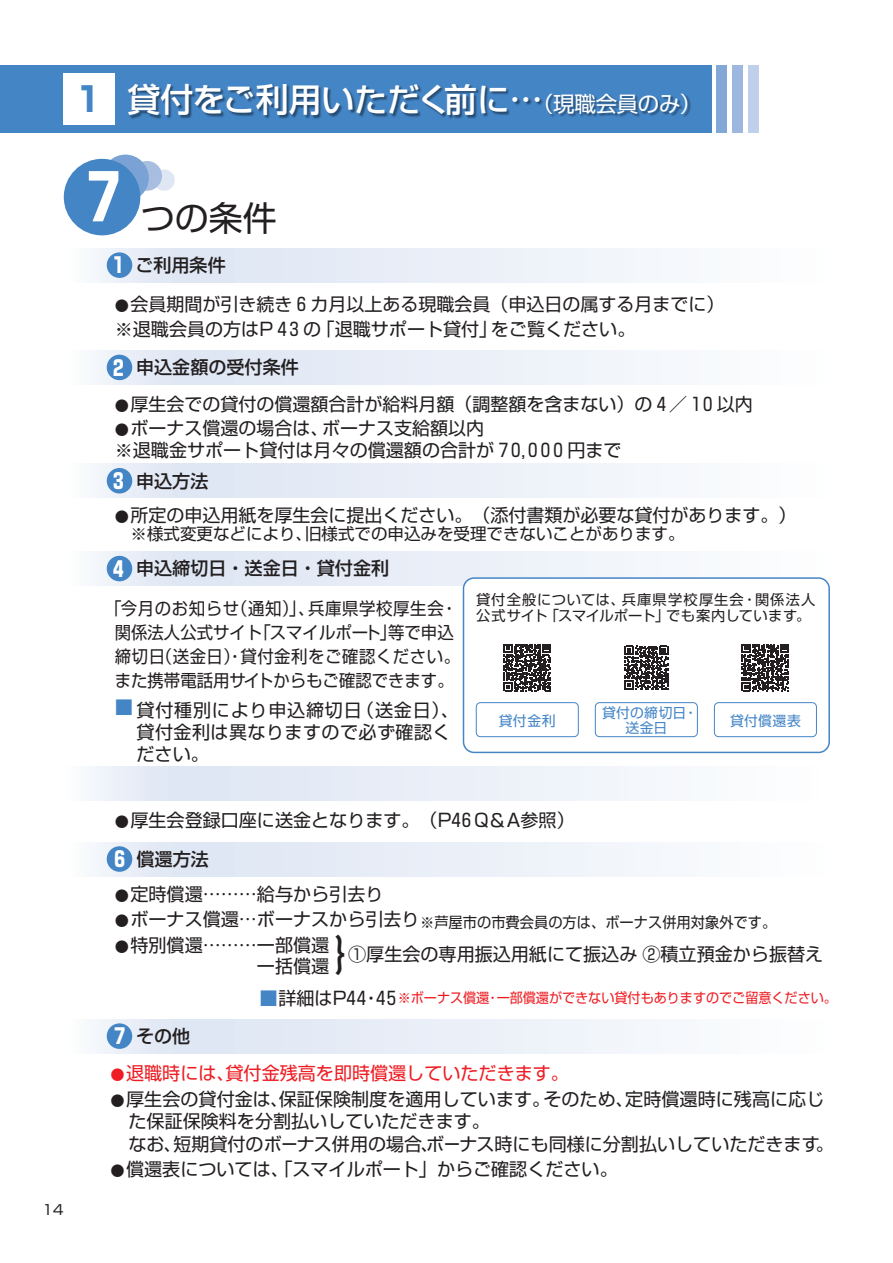
<style>
.page{position:relative;width:893px;height:1263px;background:#fff}
.page>*{position:absolute;margin:0;border:0;box-sizing:border-box;transform-origin:0 0}
.t1{font:700 63.75px "Shin Go";color:#fff}
.t2{font:42.45px "Shin Go";color:#231f20}
.t3{font:34.05px "Shin Go";color:#231f20}
.t4{font:500 33px "Shin Go";letter-spacing:-.005em;color:#fff}
.t5{font:18px/21.8px "Shin Go";color:#231f20;text-align:right}
.t6{font:500 18px "Shin Go";color:#231f20}
.t7{font:18px/21.8px "Shin Go";letter-spacing:.025em;color:#231f20}
.t8{font:18px "Shin Go";color:#ee1d23}
.t9{font:18px "Shin Go";color:#4485c6}
.t10{font:17.25px/24px "Shin Go";color:#231f20;text-align:center;scale:.95 1}
.t11{font:16.5px "Shin Go";color:#231f20}
.t12{font:15px "Shin Go";color:#231f20;scale:.95 1}
.t13{font:14.25px/15.8px "Shin Go";letter-spacing:.045em;color:#231f20}
.t14{font:13.8px "Shin Go";letter-spacing:-.005em;color:#ee1d23;scale:.95 1}
.t15{font:13.8px/15px "Shin Go";letter-spacing:.025em;color:#4485c6;text-align:center}
.t16{font:13.8px "Shin Go";color:#231f20}
.s1{font-weight:700;font-size:34.05px;color:#4485c6}
.s2{font-weight:400;font-size:21.45px}
.s3{font-weight:700;font-size:21.3px;color:#fff}
.s4{font-size:14.25px}
.s5{font-family:"Koz Go Pr 6 N"}
.s6{font-size:18px;color:#4485c6}
.s7{font-size:18px;color:#231f20}
</style>
<div class="page">
<div style="left:0;top:66px;width:711px;height:67px;background:#4485c6"></div>
<div style="left:716px;top:66px;width:11px;height:67px;background:#83a7d7"></div>
<div style="left:732px;top:66px;width:11px;height:67px;background:#9eb7df"></div>
<div style="left:748px;top:66px;width:11px;height:67px;background:#c1d0ea"></div>
<img style="left:129px;top:84px;width:402px;height:35px">
<img style="left:531px;top:94px;width:160px;height:23px">
<div style="left:64px;top:74px;width:51px;height:51px;background:#fff"></div>
<svg style="left:94px;top:248px;width:562px;height:34px"></svg>
<div style="left:107px;top:252px;width:25px;height:26px;background:#4485c6;border-radius:50%"></div>
<svg style="left:94px;top:1019px;width:562px;height:34px"></svg>
<div style="left:107px;top:1023px;width:25px;height:26px;background:#4485c6;border-radius:50%"></div>
<svg style="left:94px;top:464px;width:562px;height:34px"></svg>
<div style="left:107px;top:468px;width:25px;height:25px;background:#4485c6;border-radius:50%"></div>
<svg style="left:94px;top:350px;width:562px;height:34px"></svg>
<div style="left:107px;top:355px;width:25px;height:25px;background:#4485c6;border-radius:50%"></div>
<svg style="left:94px;top:842px;width:562px;height:34px"></svg>
<div style="left:107px;top:846px;width:25px;height:26px;background:#4485c6;border-radius:50%"></div>
<div style="left:153px;top:169px;width:22px;height:22px;background:#dfe7f4;border-radius:50%"></div>
<div style="left:132px;top:161px;width:30px;height:30px;background:#a7bee1;border-radius:50%"></div>
<div style="left:102px;top:155px;width:47px;height:46px;background:#7ba2d4;border-radius:50%"></div>
<div style="left:64px;top:159px;width:76px;height:76px;background:#4485c6;border-radius:50%"></div>
<svg style="left:94px;top:551px;width:733px;height:35px"></svg>
<div style="left:107px;top:556px;width:25px;height:25px;background:#4485c6;border-radius:50%"></div>
<div style="left:463px;top:578px;width:366px;height:174px;background:#fff;border-radius:11px"></div>
<div style="left:463px;top:577px;width:367px;height:176px;border:2px solid #4485c6;border-radius:11px"></div>
<svg style="left:90px;top:767px;width:561px;height:34px"></svg>
<div style="left:476px;top:702px;width:103px;height:35px;border:1px solid #4485c6;border-radius:4px"></div>
<div style="left:595px;top:702px;width:103px;height:35px;border:1px solid #4485c6;border-radius:4px"></div>
<svg style="left:624px;top:646px;width:44px;height:43px"></svg>
<div style="left:714px;top:702px;width:103px;height:35px;border:1px solid #4485c6;border-radius:4px"></div>
<svg style="left:742px;top:644px;width:47px;height:47px"></svg>
<svg style="left:504px;top:644px;width:47px;height:47px"></svg>
<p class="t4" style="left:75px;top:78px;width:628px"><span class="s1">1</span> 貸付をご利用いただく前に…<span class="s2">（現職会員のみ）</span></p>
<p class="t16" style="left:43px;top:1201px;width:22px">14</p>
<p class="t1" style="left:72px;top:154px;width:65px">７</p>
<p class="t3" style="left:141px;top:196px;width:138px">つの条件</p>
<p class="t6" style="left:108px;top:253px;width:119px"><span class="s3">１</span>ご利用条件</p>
<p class="t5" style="left:115px;top:292px;width:611px"><span class="s4">●</span>会員期間が引き続き６カ月以上ある現職会員（申込日の属する月までに）</p>
<p class="t5" style="left:115px;top:317px;width:522px">※退職会員の方はP４３の「退職サポート貸付」をご覧ください。</p>
<p class="t6" style="left:108px;top:356px;width:192px"><span class="s3">２</span>申込金額の受付条件</p>
<p class="t5" style="left:115px;top:392px;width:639px"><span class="s4">●</span>厚生会での貸付の償還額合計が給料月額（調整額を含まない）の４<span class="s5">／</span>１０以内</p>
<p class="t5" style="left:115px;top:416px;width:371px"><span class="s4">●</span>ボーナス償還の場合は、ボーナス支給額以内</p>
<p class="t5" style="left:115px;top:438px;width:508px">※退職金サポート貸付は月々の償還額の合計が７０，０００円まで</p>
<p class="t6" style="left:108px;top:469px;width:102px"><span class="s3">３</span>申込方法</p>
<p class="t5" style="left:115px;top:503px;width:683px"><span class="s4">●</span>所定の申込用紙を厚生会に提出ください。（添付書類が必要な貸付があります。）</p>
<p class="t11" style="left:130px;top:523px;width:556px">※様式変更などにより、旧様式での申込みを受理できないことがあります。</p>
<p class="t6" style="left:108px;top:557px;width:283px"><span class="s3">４</span>申込締切日・送金日・貸付金利</p>
<p class="t10" style="left:105px;top:595px;width:375px">「今月のお知らせ（通知）」、兵庫県学校厚生会・関係法人公式サイト「スマイルポート」等で申込締切日（送金日）・貸付金利をご確認ください。また携帯電話用サイトからもご確認できます。</p>
<p class="t7" style="left:137px;top:698px;width:324px">貸付種別により申込締切日（送金日）、貸付金利は異なりますので必ず確認ください。</p>
<p class="t9" style="left:115px;top:695px;width:20px">■</p>
<p class="t13" style="left:476px;top:591px;width:341px">貸付全般については、兵庫県学校厚生会・関係法人公式サイト「スマイルポート」でも案内しています。</p>
<p class="t15" style="left:499px;top:712px;width:58px">貸付金利</p>
<p class="t15" style="left:602px;top:704px;width:97px">貸付の締切日・送金日</p>
<p class="t15" style="left:730px;top:712px;width:72px">貸付償還表</p>
<p class="t5" style="left:115px;top:808px;width:461px"><span class="s4">●</span>厚生会登録口座に送金となります。（P４６Q＆A参照）</p>
<p class="t6" style="left:109px;top:847px;width:101px"><span class="s3">６</span>償還方法</p>
<p class="t5" style="left:115px;top:882px;width:270px"><span class="s4">●</span>定時償還………給与から引去り</p>
<p class="t5" style="left:115px;top:907px;width:306px"><span class="s4">●</span>ボーナス償還…ボーナスから引去り</p>
<p class="t5" style="left:115px;top:933px;width:216px"><span class="s4">●</span>特別償還………一部償還一括償還</p>
<p class="t12" style="left:420px;top:912px;width:376px">※芦屋市の市費会員の方は、ボーナス併用対象外です。</p>
<p class="t2" style="left:333px;top:927px;width:44px">｝</p>
<p class="t5" style="left:348px;top:943px;width:476px">①厚生会の専用振込用紙にて振込み ②積立預金から振替え</p>
<p class="t14" style="left:115px;top:989px;width:762px"><span class="s6">　　　　　　　　■</span><span class="s7">詳細はP４４・４５</span>※ボーナス償還・一部償還ができない貸付もありますのでご留意ください。</p>
<p class="t6" style="left:109px;top:1024px;width:83px"><span class="s3">７</span>その他</p>
<p class="t8" style="left:111px;top:1061px;width:460px"><span class="s4">●</span>退職時には、貸付金残高を即時償還していただきます。</p>
<p class="t5" style="left:111px;top:1087px;width:715px"><span class="s4">●</span>厚生会の貸付金は、保証保険制度を適用しています。そのため、定時償還時に残高に応じ</p>
<p class="t5" style="left:110px;top:1109px;width:381px">　た保証保険料を分割払いしていただきます。</p>
<p class="t5" style="left:129px;top:1132px;width:707px">なお、短期貸付のボーナス併用の場合、ボーナス時にも同様に分割払いしていただきます。</p>
<p class="t5" style="left:111px;top:1157px;width:509px"><span class="s4">●</span>償還表については、「スマイルポート」からご確認ください。</p>
</div>
